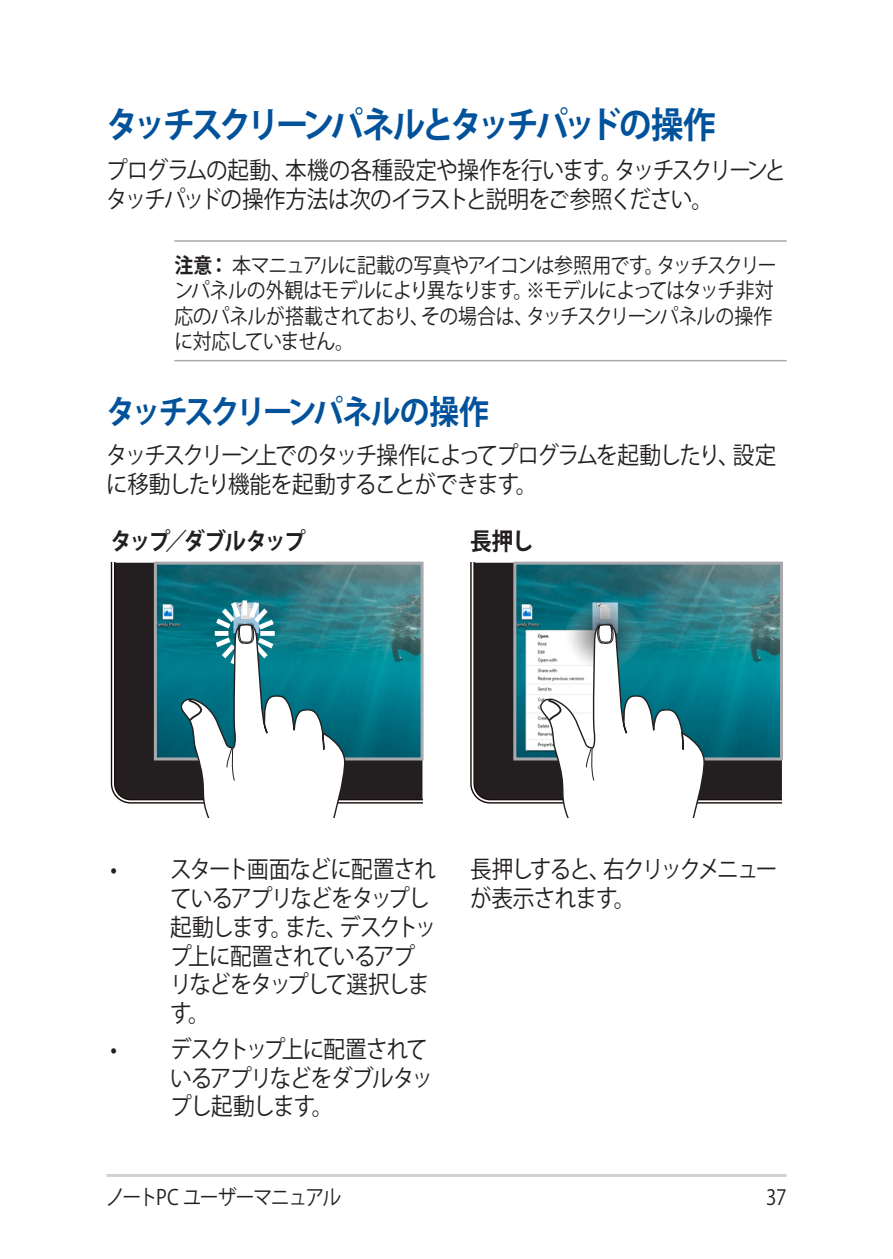
<style>
.page{position:relative;width:893px;height:1259px;background:#fff}
.page>*{position:absolute;margin:0;border:0;box-sizing:border-box;transform-origin:0 0}
.t1{font:700 36px "Koz Go Pr 6 N";letter-spacing:-.115em;color:#01529a;scale:.9 1}
.t2{font:700 33px "Koz Go Pr 6 N";letter-spacing:-.11em;color:#01529a;scale:.9 1}
.t3{font:24px/28.8px "Koz Go Pr 6 N";letter-spacing:-.06em;color:#231f20;scale:.9 1}
.t4{font:24px/28.8px "Koz Go Pr 6 N";letter-spacing:-.08em;color:#231f20;scale:.9 1}
.t5{font:700 24px "Koz Go Pr 6 N";letter-spacing:-.11em;color:#231f20;scale:.9 1}
.t6{font:700 24px "Koz Go Pr 6 N";letter-spacing:-.08em;color:#231f20;scale:.9 1}
.t7{font:21px/25.2px "Koz Go Pr 6 N";letter-spacing:-.05em;color:#231f20;scale:.9 1}
.t8{font:21px "Koz Go Pr 6 N";letter-spacing:-.075em;color:#231f20;scale:.9 1}
.s1{font-weight:700}
</style>
<div class="page">
<hr style="left:106px;top:1174px;width:681px;height:3px;background:#d1d2d4">
<hr style="left:174px;top:240px;width:613px;height:2px;background:#a8a9ad">
<hr style="left:174px;top:360px;width:613px;height:1px;background:#a8a9ad">
<svg style="left:111px;top:563px;width:311px;height:240px;background:#2e292a"></svg>
<img style="left:158px;top:565px;width:262px;height:191px">
<div style="left:154px;top:561px;width:270px;height:199px;border:3px solid #a8a9ad"></div>
<svg style="left:161px;top:597px;width:185px;height:220px"></svg>
<svg style="left:470px;top:563px;width:312px;height:240px;background:#2e2a2b"></svg>
<img style="left:517px;top:565px;width:262px;height:191px">
<div style="left:513px;top:561px;width:270px;height:199px;border:3px solid #a8a9ad"></div>
<svg style="left:565px;top:601px;width:77px;height:68px"></svg>
<svg style="left:521px;top:620px;width:184px;height:197px"></svg>
<h1 class="t1" style="left:106px;top:105px;width:678px">タッチスクリーンパネルとタッチパッドの操作</h1>
<p class="t3" style="left:106px;top:156px;width:757px">プログラムの起動、本機の各種設定や操作を行います。タッチスクリーンとタッチパッドの操作方法は次のイラストと説明をご参照ください。</p>
<p class="t7" style="left:174px;top:253px;width:671px"><span class="s1">注意：</span> 本マニュアルに記載の写真やアイコンは参照用です。タッチスクリーンパネルの外観はモデルにより異なります。※モデルによってはタッチ非対応のパネルが搭載されており、その場合は、タッチスクリーンパネルの操作に対応していません。</p>
<h2 class="t2" style="left:106px;top:393px;width:426px">タッチスクリーンパネルの操作</h2>
<p class="t3" style="left:106px;top:441px;width:746px">タッチスクリーン上でのタッチ操作によってプログラムを起動したり、設定に移動したり機能を起動することができます。</p>
<p class="t5" style="left:111px;top:528px;width:218px">タップ／ダブルタップ</p>
<p class="t6" style="left:470px;top:528px;width:72px">長押し</p>
<p class="t3" style="left:170px;top:855px;width:298px;text-indent:-60px">• スタート画面などに配置されているアプリなどをタップし起動します。また、デスクトップ上に配置されているアプリなどをタップして選択します。</p>
<p class="t3" style="left:170px;top:1035px;width:294px;text-indent:-60px">• デスクトップ上に配置されているアプリなどをダブルタップし起動します。</p>
<p class="t4" style="left:470px;top:855px;width:343px">長押しすると、右クリックメニューが表示されます。</p>
<p class="t8" style="left:106px;top:1185px;width:263px">ノートPC ユーザーマニュアル</p>
<p class="t7" style="left:766px;top:1185px;width:24px">37</p>
</div>
